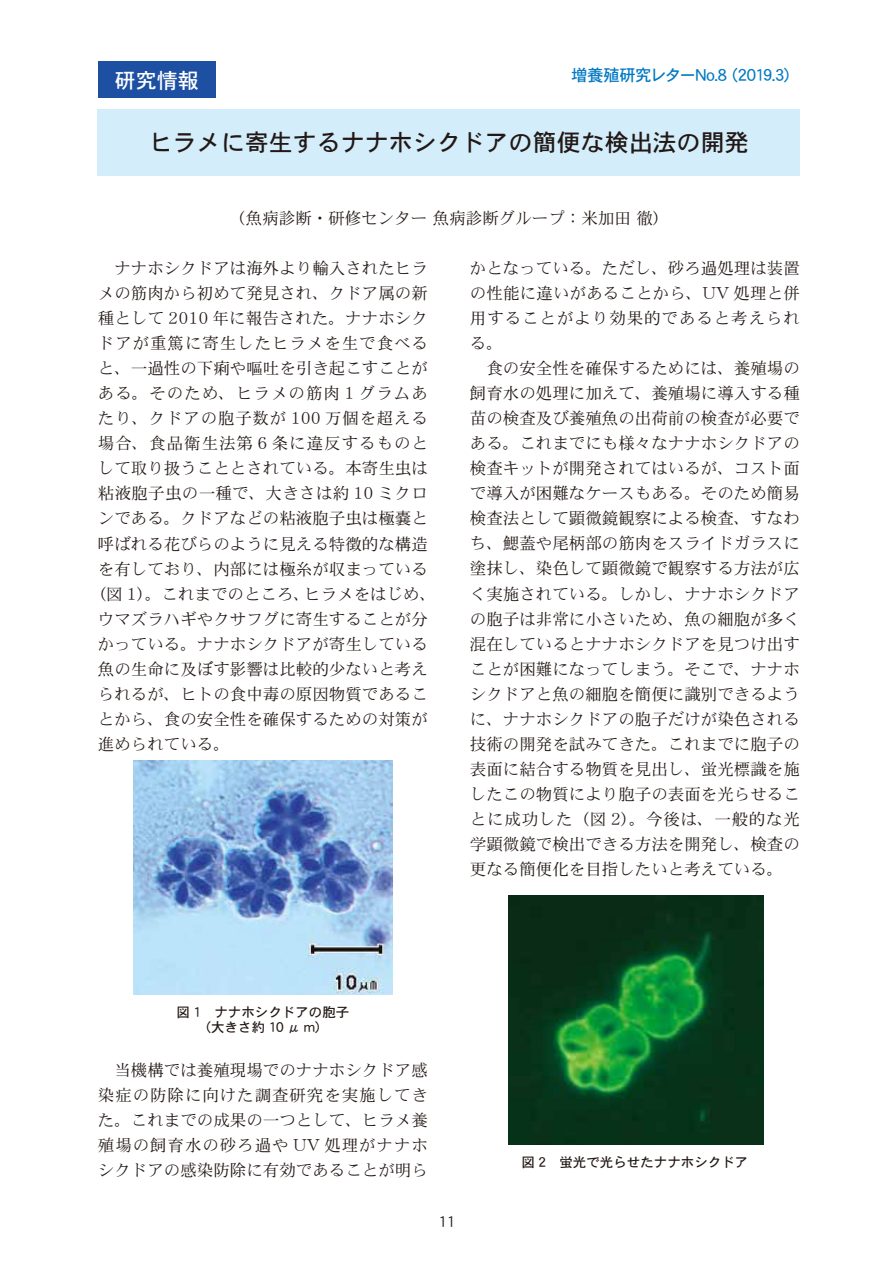
<style>
.page{position:relative;width:893px;height:1263px;background:#fff}
.page>*{position:absolute;margin:0;border:0;box-sizing:border-box;transform-origin:0 0}
.t1{font:24px "DFPHS Gothic CID W5";color:#221815}
.t2{font:21px "DFPHS Gothic CID W5";color:#fff}
.t3{font:16.5px/25px "DFPHS Mincho CID W3";color:#221815;text-align:justify}
.t4{font:16.5px "DFPHS Mincho CID W3";letter-spacing:.06em;color:#221815}
.t5{font:16.5px "DFPHS Gothic CID W5";letter-spacing:-.04em;color:#0079c3}
.t6{font:16.5px "DFPHS Mincho CID W3";letter-spacing:.045em;color:#221815}
.t7{font:16.5px "DFPHS Mincho CID W3";letter-spacing:.02em;color:#221815}
.t8{font:16.5px "DFPHS Mincho CID W3";letter-spacing:.055em;color:#221815}
.t9{font:15px "DFPHS Gothic CID W3";color:#221815}
.t10{font:13.5px/15px "DFPHS Gothic CID W5";color:#221815;text-align:center}
</style>
<div class="page">
<div style="left:98px;top:62px;width:118px;height:36px;background:#1d50a2"></div>
<div style="left:98px;top:109px;width:702px;height:67px;background:#d3edfb"></div>
<img style="left:133px;top:761px;width:260px;height:233px">
<img style="left:509px;top:895px;width:255px;height:250px">
<p class="t2" style="left:115px;top:69px;width:85px">研究情報</p>
<p class="t5" style="left:571px;top:66px;width:230px">増養殖研究レターNo.8（2019.3）</p>
<h1 class="t1" style="left:149px;top:130px;width:601px">ヒラメに寄生するナナホシクドアの簡便な検出法の開発</h1>
<p class="t3" style="left:229px;top:205px;width:442px">（魚病診断・研修センター魚病診断グループ：米加田徹）</p>
<p class="t3" style="left:114px;top:255px;width:315px">ナナホシクドアは海外より輸入されたヒラ</p>
<p class="t3" style="left:98px;top:280px;width:331px">メの筋肉から初めて発見され、クドア属の新</p>
<p class="t3" style="left:98px;top:305px;width:332px">種として 2010 年に報告された。ナナホシク</p>
<p class="t8" style="left:98px;top:334px;width:332px">ドアが重篤に寄生したヒラメを生で食べる</p>
<p class="t3" style="left:98px;top:355px;width:331px">と、一過性の下痢や嘔吐を引き起こすことが</p>
<p class="t4" style="left:98px;top:384px;width:332px">ある。そのため、ヒラメの筋肉 1 グラムあ</p>
<p class="t6" style="left:98px;top:409px;width:332px">たり、クドアの胞子数が 100 万個を超える</p>
<p class="t4" style="left:98px;top:434px;width:332px">場合、食品衛生法第 6 条に違反するものと</p>
<p class="t3" style="left:98px;top:456px;width:331px">して取り扱うこととされている。本寄生虫は</p>
<p class="t7" style="left:98px;top:485px;width:331px">粘液胞子虫の一種で、大きさは約 10 ミクロ</p>
<p class="t3" style="left:98px;top:506px;width:331px">ンである。クドアなどの粘液胞子虫は極嚢と</p>
<p class="t3" style="left:98px;top:531px;width:331px">呼ばれる花びらのように見える特徴的な構造</p>
<p class="t3" style="left:98px;top:556px;width:331px">を有しており、内部には極糸が収まっている</p>
<p class="t3" style="left:90px;top:581px;width:348px">（図 1）。これまでのところ、ヒラメをはじめ、</p>
<p class="t3" style="left:98px;top:606px;width:331px">ウマズラハギやクサフグに寄生することが分</p>
<p class="t3" style="left:98px;top:631px;width:331px">かっている。ナナホシクドアが寄生している</p>
<p class="t3" style="left:98px;top:656px;width:331px">魚の生命に及ぼす影響は比較的少ないと考え</p>
<p class="t3" style="left:98px;top:681px;width:331px">られるが、ヒトの食中毒の原因物質であるこ</p>
<p class="t3" style="left:98px;top:706px;width:331px">とから、食の安全性を確保するための対策が</p>
<p class="t3" style="left:98px;top:731px;width:133px">進められている。</p>
<p class="t3" style="left:470px;top:255px;width:332px">かとなっている。ただし、砂ろ過処理は装置の性能に違いがあることから、UV 処理と併用することがより効果的であると考えられる。</p>
<p class="t3" style="left:470px;top:355px;width:331px;text-indent:16px">食の安全性を確保するためには、養殖場の飼育水の処理に加えて、養殖場に導入する種苗の検査及び養殖魚の出荷前の検査が必要である。これまでにも様々なナナホシクドアの検査キットが開発されてはいるが、コスト面で導入が困難なケースもある。そのため簡易検査法として顕微鏡観察による検査、すなわち、鰓蓋や尾柄部の筋肉をスライドガラスに塗抹し、染色して顕微鏡で観察する方法が広く実施されている。しかし、ナナホシクドアの胞子は非常に小さいため、魚の細胞が多く混在しているとナナホシクドアを見つけ出すことが困難になってしまう。そこで、ナナホシクドアと魚の細胞を簡便に識別できるように、ナナホシクドアの胞子だけが染色される技術の開発を試みてきた。これまでに胞子の表面に結合する物質を見出し、蛍光標識を施したこの物質により胞子の表面を光らせることに成功した（図 2）。今後は、一般的な光学顕微鏡で検出できる方法を開発し、検査の更なる簡便化を目指したいと考えている。</p>
<p class="t10" style="left:176px;top:1004px;width:174px">図 1　ナナホシクドアの胞子（大きさ約 10 μ m）</p>
<p class="t3" style="left:98px;top:1057px;width:332px;text-indent:16px">当機構では養殖現場でのナナホシクドア感染症の防除に向けた調査研究を実施してきた。これまでの成果の一つとして、ヒラメ養殖場の飼育水の砂ろ過や UV 処理がナナホシクドアの感染防除に有効であることが明ら</p>
<p class="t9" style="left:438px;top:1213px;width:18px">11</p>
<p class="t10" style="left:521px;top:1154px;width:228px">図 2　蛍光で光らせたナナホシクドア</p>
</div>
